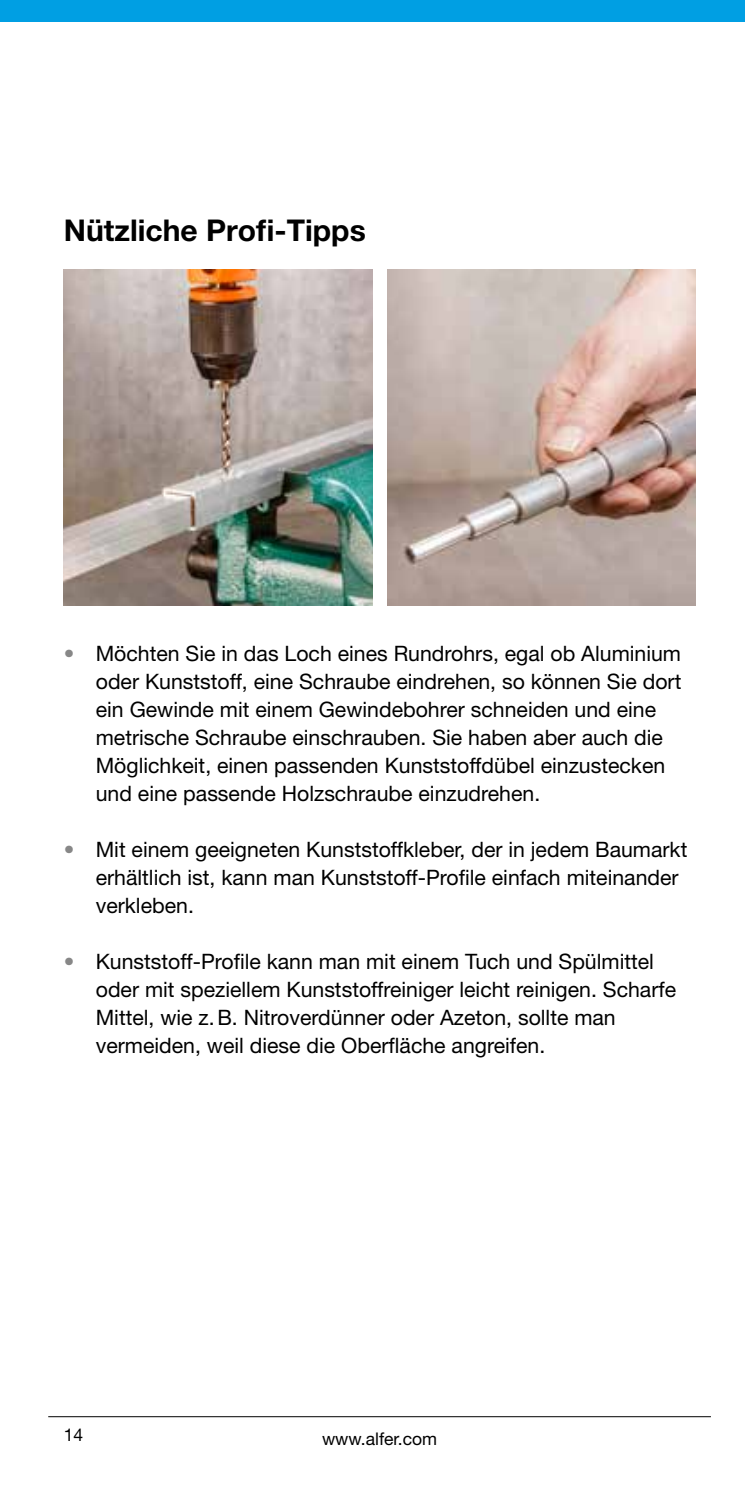
<style>
.page{position:relative;width:745px;height:1489px;background:#fff}
.page>*{position:absolute;margin:0;border:0;box-sizing:border-box;transform-origin:0 0}
.t1{font:700 30px "Helvetica Neue LT Pro";color:#000}
.t2{font:21.25px/28px "Helvetica Neue LT Pro";color:#000}
.t3{font:17.5px "Helvetica Neue LT Pro";color:#000}
.s1{font-weight:700;color:#878787}
</style>
<div class="page">
<div style="left:0;top:0;width:744px;height:21px;background:#009fe3"></div>
<hr style="left:48px;top:1416px;width:662px;height:1px;background:#000">
<img style="left:64px;top:269px;width:308px;height:336px">
<img style="left:387px;top:269px;width:308px;height:336px">
<h1 class="t1" style="left:64px;top:211px;width:303px">Nützliche Profi-Tipps</h1>
<p class="t2" style="left:96px;top:639px;width:586px;text-indent:-32px"><span class="s1">•</span> Möchten Sie in das Loch eines Rundrohrs, egal ob Aluminium oder Kunststoff, eine Schraube eindrehen, so können Sie dort ein Gewinde mit einem Gewindebohrer schneiden und eine metrische Schraube einschrauben. Sie haben aber auch die Möglichkeit, einen passenden Kunststoffdübel einzustecken und eine passende Holzschraube einzudrehen.</p>
<p class="t2" style="left:96px;top:835px;width:592px;text-indent:-32px"><span class="s1">•</span> Mit einem geeigneten Kunststoffkleber, der in jedem Baumarkt erhältlich ist, kann man Kunststoff-Profile einfach miteinander verkleben.</p>
<p class="t2" style="left:96px;top:947px;width:581px;text-indent:-32px"><span class="s1">•</span> Kunststoff-Profile kann man mit einem Tuch und Spülmittel oder mit speziellem Kunststoffreiniger leicht reinigen. Scharfe Mittel, wie z.B. Nitroverdünner oder Azeton, sollte man vermeiden, weil diese die Oberfläche angreifen.</p>
<p class="t3" style="left:64px;top:1423px;width:21px">14</p>
<p class="t3" style="left:322px;top:1428px;width:117px">www.alfer.com</p>
</div>
